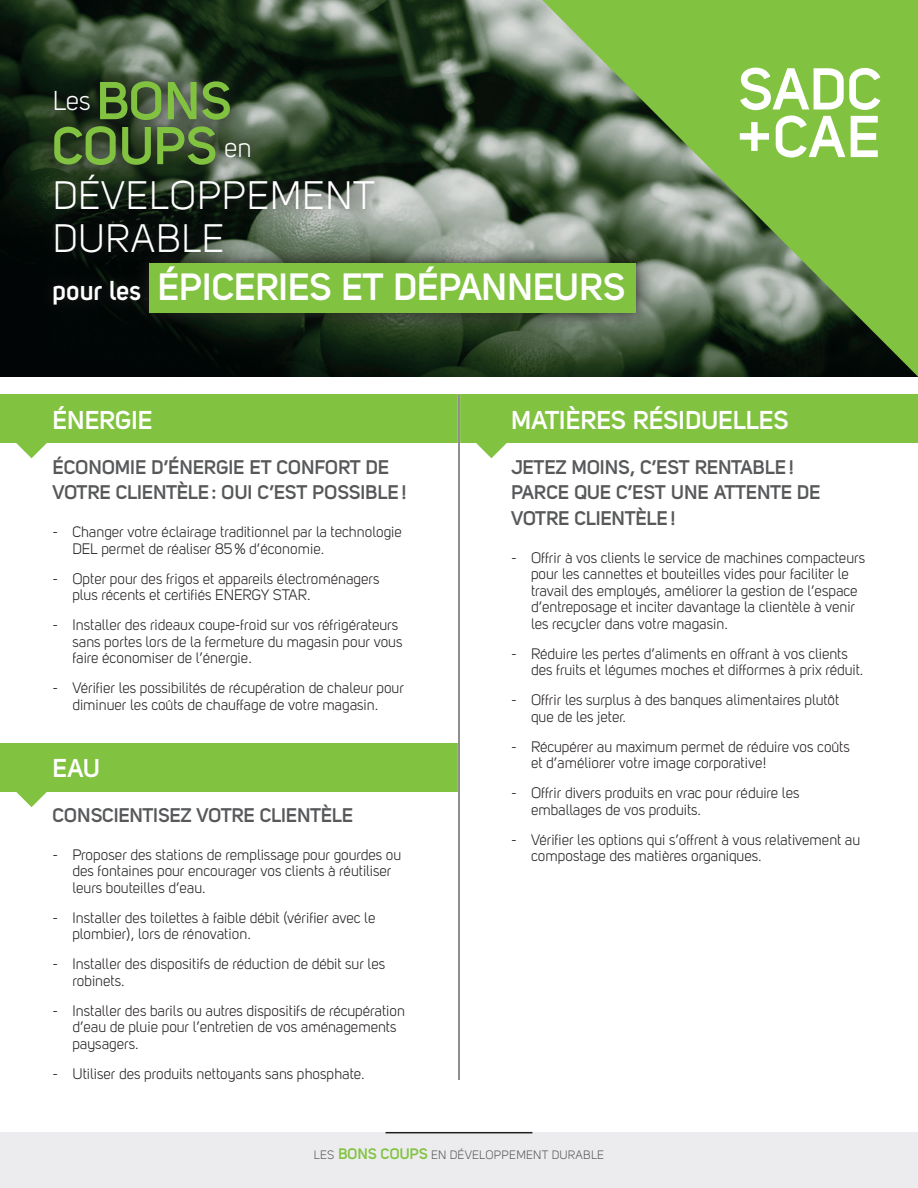
<style>
.page{position:relative;width:918px;height:1188px;background:#fff}
.page>*{position:absolute;margin:0;border:0;box-sizing:border-box;transform-origin:0 0}
.t1{font:700 52.5px/45px "Uni Sans Semi";color:#81c340}
.t2{font:39.3px/42.5px "Uni Sans Book";letter-spacing:.02em;color:#fff}
.t3{font:700 37.5px "Uni Sans Semi";color:#fff}
.t4{font:700 25.5px "Uni Sans Semi";color:#fff}
.t5{font:700 19.5px/25.5px "Uni Sans Semi";color:#57585a}
.t6{font:15px/16.5px "Uni Sans Book";color:#231f20}
.t7{font:12px "Uni Sans Book";letter-spacing:.02em;color:#57585a}
.s1{font-family:"Uni Sans Book";font-weight:400;font-size:27px;color:#fff}
.s2{font-size:27px}
.s3{font-family:"Uni Sans Semi";font-weight:700;font-size:15px;color:#81c340}
</style>
<div class="page">
<div style="left:0;top:1132px;width:918px;height:56px;background:#ececee"></div>
<hr style="left:386px;top:1132px;width:146px;height:1px;background:#231f20">
<div style="left:0;top:395px;width:459px;height:48px;background:#81c340"></div>
<div style="left:460px;top:395px;width:458px;height:48px;background:#81c340"></div>
<svg style="left:16px;top:443px;width:31px;height:15px"></svg>
<svg style="left:476px;top:443px;width:31px;height:15px"></svg>
<div style="left:0;top:744px;width:459px;height:48px;background:#81c340"></div>
<svg style="left:16px;top:792px;width:31px;height:15px"></svg>
<img style="left:0;top:0;width:542px;height:377px">
<svg style="left:542px;top:0;width:376px;height:377px;background:#6d954d"></svg>
<svg style="left:740px;top:68px;width:140px;height:90px"></svg>
<svg style="left:39px;top:66px;width:349px;height:182px;background:#323f31"></svg>
<svg style="left:39px;top:248px;width:612px;height:80px;background:#323c31"></svg>
<div style="left:149px;top:263px;width:487px;height:50px;background:#81c340"></div>
<hr style="left:458px;top:395px;width:2px;height:625px;background:#fff">
<hr style="left:459px;top:395px;width:1px;height:685px;background:#231f20">
<h1 class="t1" style="left:53px;top:77px;width:201px"><sup>Les</sup> BONS<br>COUPS <span class="s1">en</span></h1>
<h2 class="t2" style="left:53px;top:174px;width:323px">DÉVELOPPEMENT<br>DURABLE</h2>
<h3 class="t3" style="left:53px;top:264px;width:574px"><span class="s2">pour les</span> ÉPICERIES ET DÉPANNEURS</h3>
<h3 class="t4" style="left:53px;top:405px;width:101px">ÉNERGIE</h3>
<h3 class="t5" style="left:53px;top:454px;width:356px">ÉCONOMIE D’ÉNERGIE ET CONFORT DE<br>VOTRE CLIENTÈLE: OUI C’EST POSSIBLE!</h3>
<p class="t6" style="left:72px;top:524px;width:331px;text-indent:-20px">- Changer votre éclairage traditionnel par la technologie<br>DEL permet de réaliser 85% d’économie.</p>
<p class="t6" style="left:72px;top:570px;width:309px;text-indent:-20px">- Opter pour des frigos et appareils électroménagers plus récents et certifiés ENERGY STAR.</p>
<p class="t6" style="left:72px;top:617px;width:332px;text-indent:-20px">- Installer des rideaux coupe-froid sur vos réfrigérateurs sans portes lors de la fermeture du magasin pour vous faire économiser de l’énergie.</p>
<p class="t6" style="left:53px;top:680px;width:353px;text-align:center">- Vérifier les possibilités de récupération de chaleur pour diminuer les coûts de chauffage de votre magasin.</p>
<h3 class="t4" style="left:53px;top:753px;width:49px">EAU</h3>
<h3 class="t5" style="left:53px;top:802px;width:302px">CONSCIENTISEZ VOTRE CLIENTÈLE</h3>
<p class="t6" style="left:72px;top:846px;width:330px;text-indent:-20px">- Proposer des stations de remplissage pour gourdes ou des fontaines pour encourager vos clients à réutiliser leurs bouteilles d’eau.</p>
<p class="t6" style="left:72px;top:909px;width:305px;text-indent:-20px">- Installer des toilettes à faible débit (vérifier avec le plombier), lors de rénovation.</p>
<p class="t6" style="left:72px;top:956px;width:314px;text-indent:-20px">- Installer des dispositifs de réduction de débit sur les robinets.</p>
<p class="t6" style="left:72px;top:1002px;width:334px;text-indent:-20px">- Installer des barils ou autres dispositifs de récupération d’eau de pluie pour l’entretien de vos aménagements paysagers.</p>
<p class="t6" style="left:53px;top:1065px;width:313px">- Utiliser des produits nettoyants sans phosphate.</p>
<h3 class="t4" style="left:512px;top:405px;width:279px">MATIÈRES RÉSIDUELLES</h3>
<h3 class="t5" style="left:512px;top:454px;width:311px">JETEZ MOINS, C’EST RENTABLE!<br>PARCE QUE C’EST UNE ATTENTE DE<br>VOTRE CLIENTÈLE!</h3>
<p class="t6" style="left:531px;top:549px;width:336px;text-indent:-20px">- Offrir à vos clients le service de machines compacteurs pour les cannettes et bouteilles vides pour faciliter le travail des employés, améliorer la gestion de l’espace d’entreposage et inciter davantage la clientèle à venir les recycler dans votre magasin.</p>
<p class="t6" style="left:531px;top:645px;width:334px;text-indent:-20px">- Réduire les pertes d’aliments en offrant à vos clients des fruits et légumes moches et difformes à prix réduit.</p>
<p class="t6" style="left:531px;top:692px;width:310px;text-indent:-20px">- Offrir les surplus à des banques alimentaires plutôt que de les jeter.</p>
<p class="t6" style="left:531px;top:738px;width:320px;text-indent:-20px">- Récupérer au maximum permet de réduire vos coûts et d’améliorer votre image corporative!</p>
<p class="t6" style="left:531px;top:785px;width:270px;text-indent:-20px">- Offrir divers produits en vrac pour réduire les emballages de vos produits.</p>
<p class="t6" style="left:531px;top:831px;width:331px;text-indent:-20px">- Vérifier les options qui s’offrent à vous relativement au compostage des matières organiques.</p>
<p class="t7" style="left:314px;top:1148px;width:292px">LES <span class="s3">BONS COUPS</span> EN DÉVELOPPEMENT DURABLE</p>
</div>
